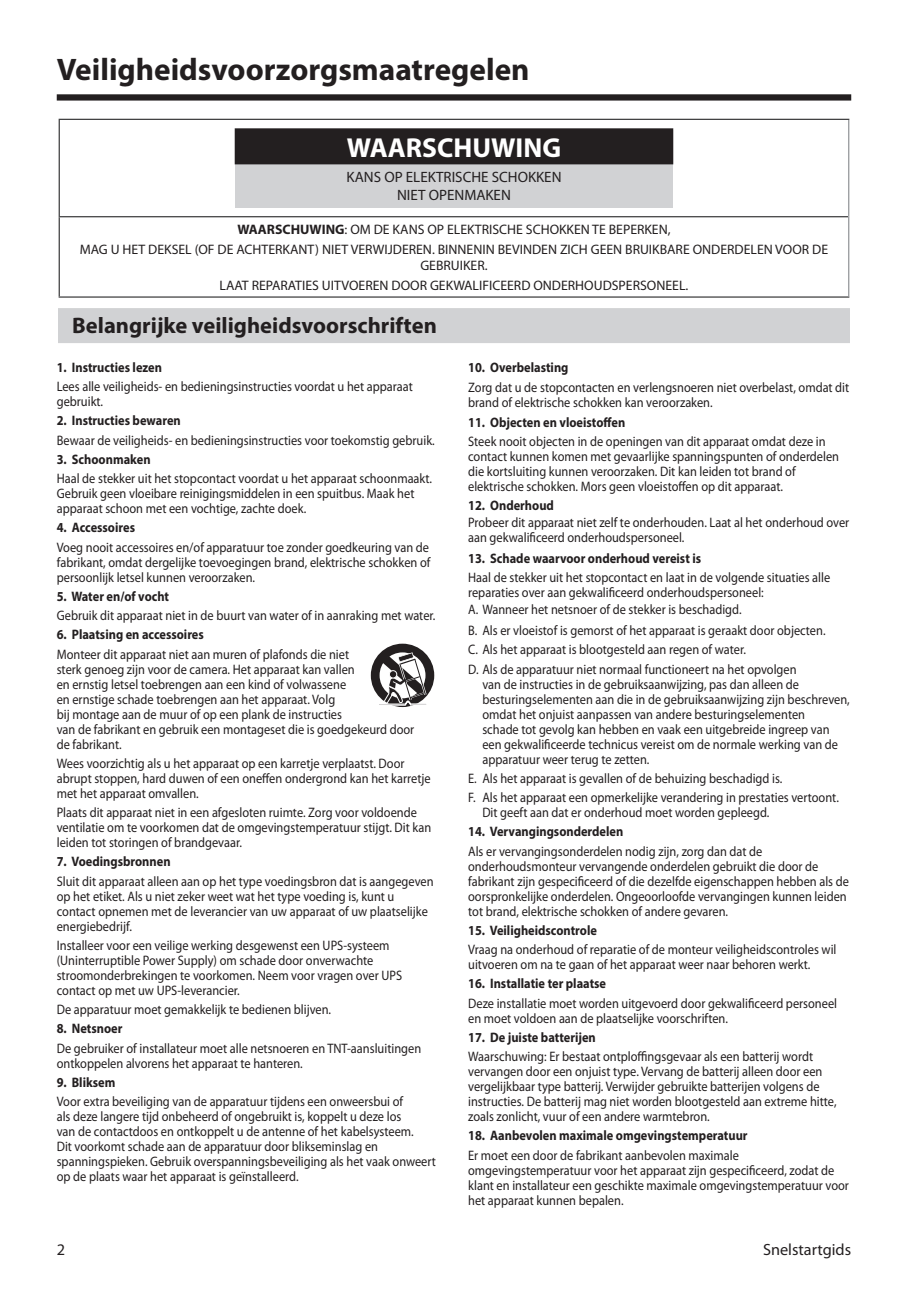
<style>
.page{position:relative;width:908px;height:1290px;background:#fff}
.page>*{position:absolute;margin:0;border:0;box-sizing:border-box;transform-origin:0 0}
.Heading1__12pt{font:700 31.25px "Myriad Pro";color:#231f20}
.Body_F8{font:700 27.5px "Myriad Pro";color:#fff}
.Heading2__9pt{font:700 22.5px "Myriad Pro";color:#231f20}
.t1{font:16.25px "Myriad Pro";color:#231f20}
.Body_F8-2{font:15px "Myriad Pro";color:#231f20}
.Body_0__5_5pt{font:13.75px/15px "Myriad Pro";color:#231f20;scale:.9 1}
.Body_0_indent_2__5_5{font:13.75px/15px "Myriad Pro";color:#231f20;scale:.9 1}
.Body_0__5_5pt-2{font:700 13.75px "Myriad Pro";color:#231f20;scale:.9 1}
.Body_0__5_5pt-3{font:13.75px/16.2px "Myriad Pro";color:#231f20;text-align:center}
.Body_0__5_5pt__next{font:700 13.75px "Myriad Pro";color:#231f20;scale:.9 1}
.s1{font-weight:700}
</style>
<div class="page">
<div style="left:57px;top:94px;width:793px;height:7px;background:#231f20"></div>
<div style="left:58px;top:308px;width:791px;height:35px;background:#d1d2d4"></div>
<hr style="left:59px;top:296px;width:790px;height:2px;background:#3e3e3f">
<hr style="left:59px;top:119px;width:790px;height:1px;background:#3e3e3f">
<hr style="left:59px;top:120px;width:1px;height:96px;background:#3e3e3f">
<hr style="left:59px;top:216px;width:788px;height:1px;background:#3e3e3f">
<hr style="left:59px;top:217px;width:1px;height:79px;background:#3e3e3f">
<hr style="left:847px;top:120px;width:2px;height:97px;background:#939598">
<hr style="left:847px;top:217px;width:2px;height:79px;background:#939598">
<div style="left:235px;top:129px;width:437px;height:35px;background:#231f20"></div>
<div style="left:235px;top:164px;width:437px;height:44px;background:#d1d2d4"></div>
<hr style="left:234px;top:128px;width:439px;height:2px;background:#231f20">
<hr style="left:234px;top:130px;width:2px;height:33px;background:#231f20">
<hr style="left:671px;top:130px;width:2px;height:33px;background:#231f20">
<hr style="left:234px;top:163px;width:439px;height:1px;background:#231f20">
<div style="left:370px;top:644px;width:64px;height:63px;background:#231f20;border-radius:50%"></div>
<svg style="left:378px;top:652px;width:48px;height:53px"></svg>
<p class="Heading1__12pt" style="left:57px;top:49px;width:474px">Veiligheidsvoorzorgsmaatregelen</p>
<p class="Body_F8" style="left:346px;top:129px;width:216px">WAARSCHUWING</p>
<p class="Body_F8-2" style="left:346px;top:168px;width:216px">KANS OP ELEKTRISCHE SCHOKKEN</p>
<p class="Body_F8-2" style="left:397px;top:186px;width:115px">NIET OPENMAKEN</p>
<p class="Body_0__5_5pt-3" style="left:237px;top:221px;width:434px"><span class="s1">WAARSCHUWING</span>: OM DE KANS OP ELEKTRISCHE SCHOKKEN TE BEPERKEN,</p>
<p class="Body_0__5_5pt-3" style="left:80px;top:241px;width:749px">MAG U HET DEKSEL (OF DE ACHTERKANT) NIET VERWIJDEREN. BINNENIN BEVINDEN ZICH GEEN BRUIKBARE ONDERDELEN VOOR DE<br>GEBRUIKER.</p>
<p class="Body_0__5_5pt-3" style="left:219px;top:277px;width:470px">LAAT REPARATIES UITVOEREN DOOR GEKWALIFICEERD ONDERHOUDSPERSONEEL.</p>
<p class="Heading2__9pt" style="left:72px;top:311px;width:366px">Belangrijke veiligheidsvoorschriften</p>
<p class="Body_0__5_5pt-2" style="left:57px;top:358px;width:118px">1. Instructies lezen</p>
<p class="Body_0__5_5pt" style="left:57px;top:379px;width:397px">Lees alle veiligheids- en bedieningsinstructies voordat u het apparaat gebruikt.</p>
<p class="Body_0__5_5pt-2" style="left:57px;top:412px;width:139px">2. Instructies bewaren</p>
<p class="Body_0__5_5pt" style="left:57px;top:432px;width:421px">Bewaar de veiligheids- en bedieningsinstructies voor toekomstig gebruik.</p>
<p class="Body_0__5_5pt-2" style="left:57px;top:450px;width:106px">3. Schoonmaken</p>
<p class="Body_0__5_5pt" style="left:57px;top:471px;width:418px">Haal de stekker uit het stopcontact voordat u het apparaat schoonmaakt.<br>Gebruik geen vloeibare reinigingsmiddelen in een spuitbus. Maak het apparaat schoon met een vochtige, zachte doek.</p>
<p class="Body_0__5_5pt-2" style="left:57px;top:519px;width:88px">4. Accessoires</p>
<p class="Body_0__5_5pt" style="left:57px;top:539px;width:416px;text-align:justify">Voeg nooit accessoires en/of apparatuur toe zonder goedkeuring van de fabrikant, omdat dergelijke toevoegingen brand, elektrische schokken of persoonlijk letsel kunnen veroorzaken.</p>
<p class="Body_0__5_5pt-2" style="left:57px;top:587px;width:126px">5. Water en/of vocht</p>
<p class="Body_0__5_5pt" style="left:57px;top:608px;width:422px">Gebruik dit apparaat niet in de buurt van water of in aanraking met water.</p>
<p class="Body_0__5_5pt-2" style="left:57px;top:626px;width:165px">6. Plaatsing en accessoires</p>
<p class="Body_0__5_5pt" style="left:57px;top:646px;width:398px">Monteer dit apparaat niet aan muren of plafonds die niet<br>sterk genoeg zijn voor de camera. Het apparaat kan vallen<br>en ernstig letsel toebrengen aan een kind of volwassene<br>en ernstige schade toebrengen aan het apparaat. Volg<br>bij montage aan de muur of op een plank de instructies<br>van de fabrikant en gebruik een montageset die is goedgekeurd door de fabrikant.</p>
<p class="Body_0__5_5pt" style="left:57px;top:755px;width:417px">Wees voorzichtig als u het apparaat op een karretje verplaatst. Door abrupt stoppen, hard duwen of een oneffen ondergrond kan het karretje met het apparaat omvallen.</p>
<p class="Body_0__5_5pt" style="left:57px;top:805px;width:417px">Plaats dit apparaat niet in een afgesloten ruimte. Zorg voor voldoende ventilatie om te voorkomen dat de omgevingstemperatuur stijgt. Dit kan leiden tot storingen of brandgevaar.</p>
<p class="Body_0__5_5pt-2" style="left:57px;top:853px;width:128px">7. Voedingsbronnen</p>
<p class="Body_0__5_5pt" style="left:57px;top:873px;width:420px">Sluit dit apparaat alleen aan op het type voedingsbron dat is aangegeven op het etiket. Als u niet zeker weet wat het type voeding is, kunt u contact opnemen met de leverancier van uw apparaat of uw plaatselijke energiebedrijf.</p>
<p class="Body_0__5_5pt" style="left:57px;top:937px;width:385px">Installeer voor een veilige werking desgewenst een UPS-systeem (Uninterruptible Power Supply) om schade door onverwachte stroomonderbrekingen te voorkomen. Neem voor vragen over UPS contact op met uw UPS-leverancier.</p>
<p class="Body_0__5_5pt" style="left:57px;top:1002px;width:306px">De apparatuur moet gemakkelijk te bedienen blijven.</p>
<p class="Body_0__5_5pt-2" style="left:57px;top:1020px;width:74px">8. Netsnoer</p>
<p class="Body_0__5_5pt" style="left:57px;top:1040px;width:406px">De gebruiker of installateur moet alle netsnoeren en TNT-aansluitingen ontkoppelen alvorens het apparaat te hanteren.</p>
<p class="Body_0__5_5pt-2" style="left:57px;top:1073px;width:67px">9. Bliksem</p>
<p class="Body_0__5_5pt" style="left:57px;top:1094px;width:422px">Voor extra beveiliging van de apparatuur tijdens een onweersbui of<br>als deze langere tijd onbeheerd of ongebruikt is, koppelt u deze los<br>van de contactdoos en ontkoppelt u de antenne of het kabelsysteem.<br>Dit voorkomt schade aan de apparatuur door blikseminslag en spanningspieken. Gebruik overspanningsbeveiliging als het vaak onweert op de plaats waar het apparaat is geïnstalleerd.</p>
<p class="Body_0__5_5pt__next" style="left:468px;top:358px;width:113px">10. Overbelasting</p>
<p class="Body_0__5_5pt" style="left:468px;top:380px;width:425px">Zorg dat u de stopcontacten en verlengsnoeren niet overbelast, omdat dit brand of elektrische schokken kan veroorzaken.</p>
<p class="Body_0__5_5pt-2" style="left:468px;top:413px;width:176px">11. Objecten en vloeistoffen</p>
<p class="Body_0__5_5pt" style="left:468px;top:434px;width:413px">Steek nooit objecten in de openingen van dit apparaat omdat deze in contact kunnen komen met gevaarlijke spanningspunten of onderdelen die kortsluiting kunnen veroorzaken. Dit kan leiden tot brand of elektrische schokken. Mors geen vloeistoffen op dit apparaat.</p>
<p class="Body_0__5_5pt-2" style="left:468px;top:497px;width:97px">12. Onderhoud</p>
<p class="Body_0__5_5pt" style="left:468px;top:515px;width:424px">Probeer dit apparaat niet zelf te onderhouden. Laat al het onderhoud over aan gekwalificeerd onderhoudspersoneel.</p>
<p class="Body_0__5_5pt-2" style="left:468px;top:549px;width:260px">13. Schade waarvoor onderhoud vereist is</p>
<p class="Body_0__5_5pt" style="left:468px;top:570px;width:403px">Haal de stekker uit het stopcontact en laat in de volgende situaties alle reparaties over aan gekwalificeerd onderhoudspersoneel:</p>
<p class="Body_0_indent_2__5_5" style="left:468px;top:602px;width:305px">A. Wanneer het netsnoer of de stekker is beschadigd.</p>
<p class="Body_0_indent_2__5_5" style="left:468px;top:623px;width:398px">B. Als er vloeistof is gemorst of het apparaat is geraakt door objecten.</p>
<p class="Body_0_indent_2__5_5" style="left:468px;top:642px;width:310px">C. Als het apparaat is blootgesteld aan regen of water.</p>
<p class="Body_0_indent_2__5_5" style="left:482px;top:661px;width:409px;text-indent:-14px">D. Als de apparatuur niet normaal functioneert na het opvolgen<br>van de instructies in de gebruiksaanwijzing, pas dan alleen de besturingselementen aan die in de gebruiksaanwijzing zijn beschreven, omdat het onjuist aanpassen van andere besturingselementen<br>schade tot gevolg kan hebben en vaak een uitgebreide ingreep van een gekwalificeerde technicus vereist om de normale werking van de apparatuur weer terug te zetten.</p>
<p class="Body_0_indent_2__5_5" style="left:468px;top:770px;width:350px">E. Als het apparaat is gevallen of de behuizing beschadigd is.</p>
<p class="Body_0_indent_2__5_5" style="left:482px;top:790px;width:397px;text-indent:-14px">F. Als het apparaat een opmerkelijke verandering in prestaties vertoont.<br>Dit geeft aan dat er onderhoud moet worden gepleegd.</p>
<p class="Body_0__5_5pt-2" style="left:468px;top:823px;width:174px">14. Vervangingsonderdelen</p>
<p class="Body_0__5_5pt" style="left:468px;top:843px;width:424px">Als er vervangingsonderdelen nodig zijn, zorg dan dat de onderhoudsmonteur vervangende onderdelen gebruikt die door de fabrikant zijn gespecificeerd of die dezelfde eigenschappen hebben als de oorspronkelijke onderdelen. Ongeoorloofde vervangingen kunnen leiden tot brand, elektrische schokken of andere gevaren.</p>
<p class="Body_0__5_5pt-2" style="left:468px;top:921px;width:145px">15. Veiligheidscontrole</p>
<p class="Body_0__5_5pt" style="left:468px;top:942px;width:410px">Vraag na onderhoud of reparatie of de monteur veiligheidscontroles wil uitvoeren om na te gaan of het apparaat weer naar behoren werkt.</p>
<p class="Body_0__5_5pt-2" style="left:468px;top:975px;width:155px">16. Installatie ter plaatse</p>
<p class="Body_0__5_5pt" style="left:468px;top:995px;width:411px">Deze installatie moet worden uitgevoerd door gekwalificeerd personeel en moet voldoen aan de plaatselijke voorschriften.</p>
<p class="Body_0__5_5pt-2" style="left:468px;top:1028px;width:143px">17. De juiste batterijen</p>
<p class="Body_0__5_5pt" style="left:468px;top:1049px;width:410px">Waarschuwing: Er bestaat ontploffingsgevaar als een batterij wordt vervangen door een onjuist type. Vervang de batterij alleen door een vergelijkbaar type batterij. Verwijder gebruikte batterijen volgens de instructies. De batterij mag niet worden blootgesteld aan extreme hitte, zoals zonlicht, vuur of een andere warmtebron.</p>
<p class="Body_0__5_5pt-2" style="left:468px;top:1127px;width:312px">18. Aanbevolen maximale omgevingstemperatuur</p>
<p class="Body_0__5_5pt" style="left:468px;top:1147px;width:424px">Er moet een door de fabrikant aanbevolen maximale omgevingstemperatuur voor het apparaat zijn gespecificeerd, zodat de klant en installateur een geschikte maximale omgevingstemperatuur voor het apparaat kunnen bepalen.</p>
<p class="t1" style="left:57px;top:1239px;width:10px">2</p>
<p class="t1" style="left:762px;top:1239px;width:90px">Snelstartgids</p>
</div>
